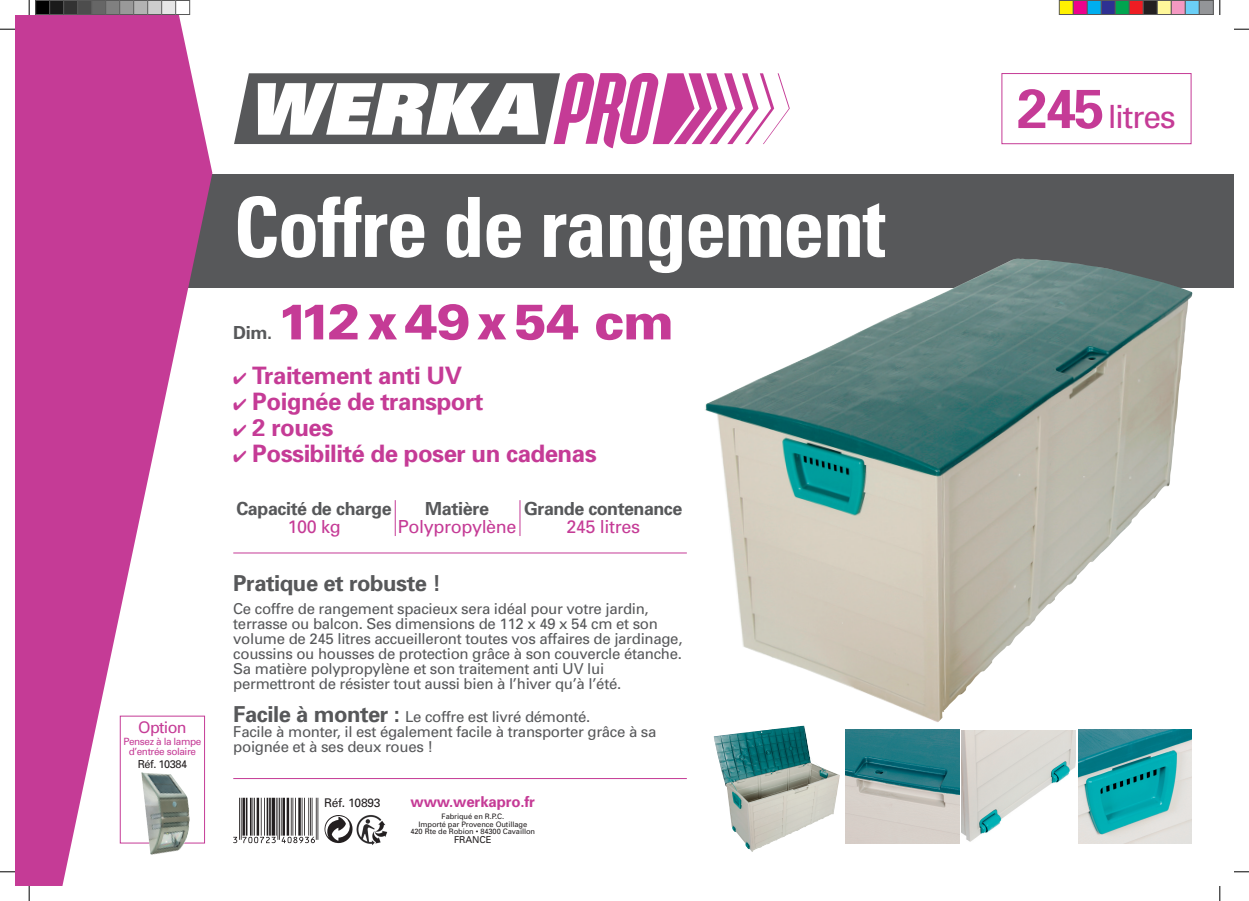
<style>
.page{position:relative;width:1249px;height:901px;background:#fff}
.page>*{position:absolute;margin:0;border:0;box-sizing:border-box;transform-origin:0 0}
.t1{font:700 condensed 83px "Univers";letter-spacing:-.02em;color:#fff}
.t2{font:900 50px "Univers";letter-spacing:-.02em;color:#c53b96}
.t3{font:32px "Univers";letter-spacing:-.04em;color:#c53b96}
.t4{font:700 24px "Univers";letter-spacing:-.02em;color:#c53b96}
.t5{font:700 22px "Univers";letter-spacing:-.02em;color:#57585a}
.t6{font:700 18px "Univers";letter-spacing:-.02em;color:#57585a}
.t7{font:18px "Univers";letter-spacing:-.02em;color:#c53b96}
.t8{font:16px "Univers";letter-spacing:-.04em;color:#c53b96}
.t9{font:15px/15px "Univers";letter-spacing:-.02em;color:#57585a}
.t10{font:700 15px "Univers";letter-spacing:-.01em;color:#c53b96}
.t11{font:12px "Univers";letter-spacing:-.02em;color:#231f20}
.t12{font:11px "Univers";letter-spacing:-.04em;color:#231f20}
.t13{font:10px/10px "Univers";letter-spacing:-.04em;color:#c53b96;text-align:center}
.t14{font:9.5px "Univers";letter-spacing:-.01em;color:#231f20}
.t15{font:7.5px/7.5px "Univers";letter-spacing:-.01em;color:#231f20;text-align:center}
.s1{font-weight:700;font-size:22px}
.s2{font-weight:700;font-size:55px}
</style>
<div class="page">
<div style="left:114px;top:174px;width:1119px;height:113px;background:#57585a"></div>
<svg style="left:15px;top:15px;width:197px;height:870px;fill:#c53b96"></svg>
<hr style="left:395px;top:500px;width:1px;height:36px;background:#c53b96">
<hr style="left:520px;top:500px;width:1px;height:36px;background:#c53b96">
<hr style="left:233px;top:552px;width:454px;height:1px;background:#c53b96">
<hr style="left:233px;top:778px;width:454px;height:1px;background:#c53b96">
<img style="left:356px;top:815px;width:32px;height:30px">
<svg style="left:324px;top:815px;width:29px;height:28px"></svg>
<div style="left:120px;top:716px;width:85px;height:126px;background:#fff"></div>
<div style="left:120px;top:715px;width:85px;height:128px;border:1px solid #c53b96"></div>
<img style="left:141px;top:772px;width:49px;height:82px">
<div style="left:1001px;top:73px;width:190px;height:71px;border:1px solid #c53b96"></div>
<svg style="left:234px;top:73px;width:556px;height:75px"></svg>
<svg style="left:233px;top:797px;width:85px;height:45px"></svg>
<img style="left:704px;top:258px;width:477px;height:464px">
<img style="left:714px;top:726px;width:109px;height:125px">
<img style="left:846px;top:729px;width:113px;height:114px">
<img style="left:962px;top:730px;width:113px;height:112px">
<img style="left:1078px;top:729px;width:113px;height:114px">
<svg style="left:0;top:29px;width:15px;height:1px"></svg>
<svg style="left:1234px;top:29px;width:15px;height:1px"></svg>
<svg style="left:0;top:871px;width:15px;height:1px"></svg>
<svg style="left:1234px;top:871px;width:15px;height:1px"></svg>
<svg style="left:29px;top:0;width:1px;height:15px"></svg>
<svg style="left:29px;top:885px;width:1px;height:15px"></svg>
<svg style="left:1219px;top:0;width:2px;height:15px"></svg>
<svg style="left:1219px;top:886px;width:2px;height:14px"></svg>
<div style="left:36px;top:0;width:14px;height:14px;background:#000"></div>
<div style="left:35px;top:0;width:15px;height:15px;border:1px solid #595959"></div>
<div style="left:50px;top:0;width:14px;height:14px;background:#1a1a1a"></div>
<div style="left:49px;top:0;width:15px;height:15px;border:1px solid #595959"></div>
<div style="left:64px;top:0;width:14px;height:14px;background:#333"></div>
<div style="left:63px;top:0;width:15px;height:15px;border:1px solid #595959"></div>
<div style="left:78px;top:0;width:14px;height:14px;background:#4d4d4d"></div>
<div style="left:77px;top:0;width:15px;height:15px;border:1px solid #595959"></div>
<div style="left:92px;top:0;width:14px;height:14px;background:#666"></div>
<div style="left:91px;top:0;width:15px;height:15px;border:1px solid #595959"></div>
<div style="left:106px;top:0;width:14px;height:14px;background:#808080"></div>
<div style="left:105px;top:0;width:15px;height:15px;border:1px solid #595959"></div>
<div style="left:120px;top:0;width:14px;height:14px;background:#999"></div>
<div style="left:119px;top:0;width:15px;height:15px;border:1px solid #595959"></div>
<div style="left:134px;top:0;width:14px;height:14px;background:#b3b3b3"></div>
<div style="left:133px;top:0;width:15px;height:15px;border:1px solid #595959"></div>
<div style="left:148px;top:0;width:14px;height:14px;background:#ccc"></div>
<div style="left:147px;top:0;width:15px;height:15px;border:1px solid #595959"></div>
<div style="left:162px;top:0;width:14px;height:14px;background:#e6e6e6"></div>
<div style="left:161px;top:0;width:15px;height:15px;border:1px solid #595959"></div>
<div style="left:175px;top:0;width:15px;height:15px;border:1px solid #595959"></div>
<div style="left:1059px;top:0;width:14px;height:14px;background:#fff101"></div>
<div style="left:1059px;top:0;width:15px;height:15px;border:1px solid #595959"></div>
<div style="left:1073px;top:0;width:14px;height:14px;background:#ed028c"></div>
<div style="left:1073px;top:0;width:15px;height:15px;border:1px solid #595959"></div>
<div style="left:1087px;top:0;width:14px;height:14px;background:#00aeef"></div>
<div style="left:1087px;top:0;width:15px;height:15px;border:1px solid #595959"></div>
<div style="left:1101px;top:0;width:14px;height:14px;background:#2e3092"></div>
<div style="left:1101px;top:0;width:15px;height:15px;border:1px solid #595959"></div>
<div style="left:1115px;top:0;width:14px;height:14px;background:#00a54f"></div>
<div style="left:1115px;top:0;width:15px;height:15px;border:1px solid #595959"></div>
<div style="left:1129px;top:0;width:14px;height:14px;background:#ee1d23"></div>
<div style="left:1129px;top:0;width:15px;height:15px;border:1px solid #595959"></div>
<div style="left:1143px;top:0;width:14px;height:14px;background:#231f20"></div>
<div style="left:1143px;top:0;width:15px;height:15px;border:1px solid #595959"></div>
<div style="left:1157px;top:0;width:14px;height:14px;background:#fff79a"></div>
<div style="left:1157px;top:0;width:15px;height:15px;border:1px solid #595959"></div>
<div style="left:1171px;top:0;width:14px;height:14px;background:#f499c2"></div>
<div style="left:1171px;top:0;width:15px;height:15px;border:1px solid #595959"></div>
<div style="left:1185px;top:0;width:14px;height:14px;background:#6bcff6"></div>
<div style="left:1185px;top:0;width:15px;height:15px;border:1px solid #595959"></div>
<div style="left:1199px;top:0;width:14px;height:14px;background:#939598"></div>
<div style="left:1199px;top:0;width:15px;height:15px;border:1px solid #595959"></div>
<p class="t8" style="left:138px;top:716px;width:50px">Option</p>
<p class="t13" style="left:123px;top:735px;width:80px">Pensez à la lampe d’entrée solaire</p>
<p class="t12" style="left:138px;top:756px;width:51px">Réf. 10384</p>
<h1 class="t1" style="left:233px;top:176px;width:654px">Coffre de rangement</h1>
<p class="t6" style="left:233px;top:321px;width:40px">Dim.</p>
<h2 class="t2" style="left:276px;top:290px;width:399px">112x49x54 cm</h2>
<h3 class="t4" style="left:233px;top:359px;width:230px">✔ Traitement anti UV</h3>
<h3 class="t4" style="left:233px;top:385px;width:252px">✔ Poignée de transport</h3>
<h3 class="t4" style="left:233px;top:411px;width:102px">✔ 2 roues</h3>
<h3 class="t4" style="left:233px;top:437px;width:365px">✔ Possibilité de poser un cadenas</h3>
<p class="t6" style="left:236px;top:497px;width:157px">Capacité de charge</p>
<p class="t7" style="left:287px;top:515px;width:55px">100 kg</p>
<p class="t6" style="left:425px;top:497px;width:65px">Matière</p>
<p class="t7" style="left:398px;top:515px;width:120px">Polypropylène</p>
<p class="t6" style="left:524px;top:497px;width:160px">Grande contenance</p>
<p class="t7" style="left:566px;top:515px;width:75px">245 litres</p>
<h3 class="t5" style="left:233px;top:568px;width:209px">Pratique et robuste !</h3>
<p class="t9" style="left:233px;top:601px;width:451px">Ce coffre de rangement spacieux sera idéal pour votre jardin, terrasse ou balcon. Ses dimensions de 112 x 49 x 54 cm et son volume de 245 litres accueilleront toutes vos affaires de jardinage, coussins ou housses de protection grâce à son couvercle étanche.<br>Sa matière polypropylène et son traitement anti UV lui permettront de résister tout aussi bien à l’hiver qu’à l’été.</p>
<p class="t9" style="left:233px;top:708px;width:425px"><span class="s1">Facile à monter :</span> Le coffre est livré démonté.<br>Facile à monter, il est également facile à transporter grâce à sa poignée et à ses deux roues !</p>
<p class="t11" style="left:324px;top:795px;width:58px">Réf. 10893</p>
<p class="t10" style="left:410px;top:792px;width:126px">www.werkapro.fr</p>
<p class="t15" style="left:410px;top:812px;width:126px">Fabriqué en R.P.C.<br>Importé par Provence Outillage<br>420 Rte de Robion • 84300 Cavaillon</p>
<p class="t14" style="left:454px;top:833px;width:39px">FRANCE</p>
<h3 class="t3" style="left:1017px;top:97px;width:160px"><span class="s2">245</span>litres</h3>
</div>
